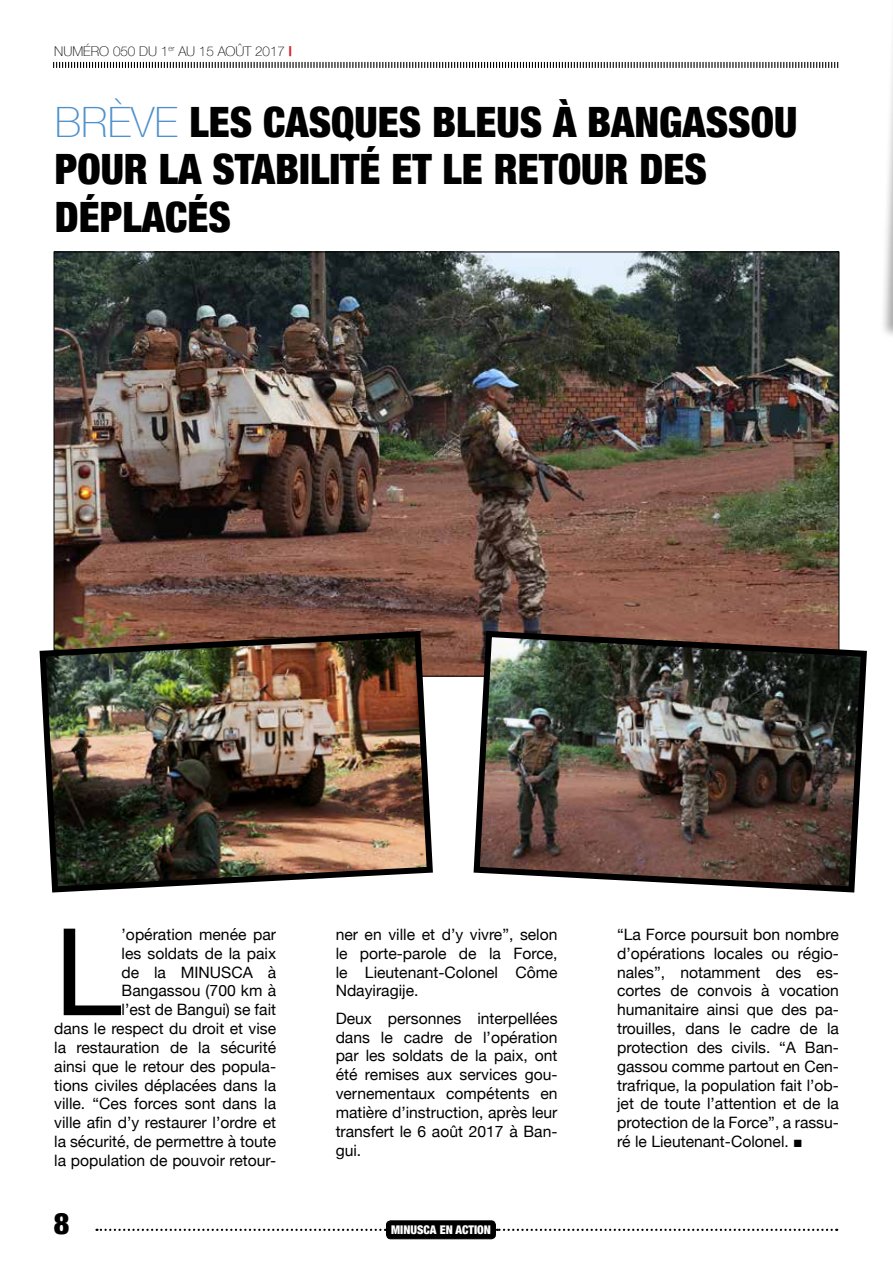
<style>
.page{position:relative;width:893px;height:1263px;background:#fff}
.page>*{position:absolute;margin:0;border:0;box-sizing:border-box;transform-origin:0 0}
.t1{font:121.2px "Helvetica Neue";color:#000}
.t2{font:900 condensed 41.85px/47.8px "Helvetica Neue";color:#000}
.t3{font:900 condensed 29.85px "Helvetica Neue";color:#000}
.t4{font:15.75px/18.9px "Helvetica Neue";color:#000;text-align:justify}
.t5{font:100 13.5px "Helvetica Neue";color:#000}
.t6{font:900 condensed 12px "Helvetica Neue";color:#fff}
.s1{font-weight:900;font-stretch:condensed;color:#d2232a}
.s2{font-weight:100;font-stretch:normal;color:#5091cd}
.s3{font-family:"Arial"}
</style>
<div class="page">
<div style="left:386px;top:1221px;width:109px;height:18px;background:#000;border-radius:4px"></div>
<div style="left:386px;top:1220px;width:110px;height:19px;border:1px solid #000;border-radius:4px"></div>
<svg style="left:96px;top:1229px;width:290px;height:2px"></svg>
<svg style="left:497px;top:1229px;width:340px;height:2px"></svg>
<svg style="left:53px;top:61px;width:786px;height:7px"></svg>
<img style="left:56px;top:254px;width:781px;height:420px">
<img style="left:39px;top:628px;width:397px;height:265px">
<img style="left:470px;top:628px;width:397px;height:265px">
<div style="left:880px;top:0;width:13px;height:356px;background:#000;opacity:.33"></div>
<svg style="left:890px;top:0;width:3px;height:356px"></svg>
<hr style="left:891px;top:312px;width:2px;height:396px;background:#fff">
<p class="t5" style="left:54px;top:40px;width:239px">NUM ÉRO 050 DU 1<sup>ER</sup> AU 15 AOÛT 2017 <span class="s1">|</span></p>
<h2 class="t2" style="left:55px;top:95px;width:744px"><span class="s2">BRÈVE</span> LES CASQUES BLEUS À BANGASSOU<br>POUR LA STABILITÉ ET LE RETOUR DES<br>DÉPLACÉS</h2>
<p class="t4" style="left:54px;top:926px;width:223px;text-align:right">’opération menée par<br>les soldats de la paix<br>de la MI NUSCA à<br>Bangassou (700 km à<br>l’est de Bangui) se fait<br>dans le respect du droit et vise la restauration de la sécurité ainsi que le retour des popula&shy;tions civiles déplacées dans la ville. “Ces forces sont dans la ville afin d’y restaurer l’ordre et la sécurité, de permettre à toute la population de pouvoir retour-</p>
<p class="t4" style="left:336px;top:926px;width:223px">ner en ville et d’y vivre”, selon le porte-parole de la Force, le Lieutenant-Colonel Côme Ndayiragije.</p>
<h1 class="t1" style="left:54px;top:885px;width:69px">L</h1>
<p class="t4" style="left:336px;top:1009px;width:223px">Deux personnes interpellées dans le cadre de l’opération par les soldats de la paix, ont été remises aux services gou&shy;vernementaux compétents en matière d’instruction, après leur transfert le 6 août 2017 à Ban&shy;gui.</p>
<h3 class="t3" style="left:54px;top:1199px;width:17px">8</h3>
<p class="t6" style="left:391px;top:1220px;width:101px">MINUSCA EN ACTION</p>
<p class="t4" style="left:617px;top:926px;width:223px">“La Force poursuit bon nombre d’opérations locales ou régio&shy;nales”, notamment des es&shy;cortes de convois à vocation humanitaire ainsi que des pa&shy;trouilles, dans le cadre de la protection des civils. “A Ban&shy;gassou comme partout en Cen&shy;trafrique, la population fait l’ob&shy;jet de toute l’attention et de la protection de la Force”, a rassu&shy;ré le Lieutenant-Colonel. <span class="s3">■</span></p>
</div>
